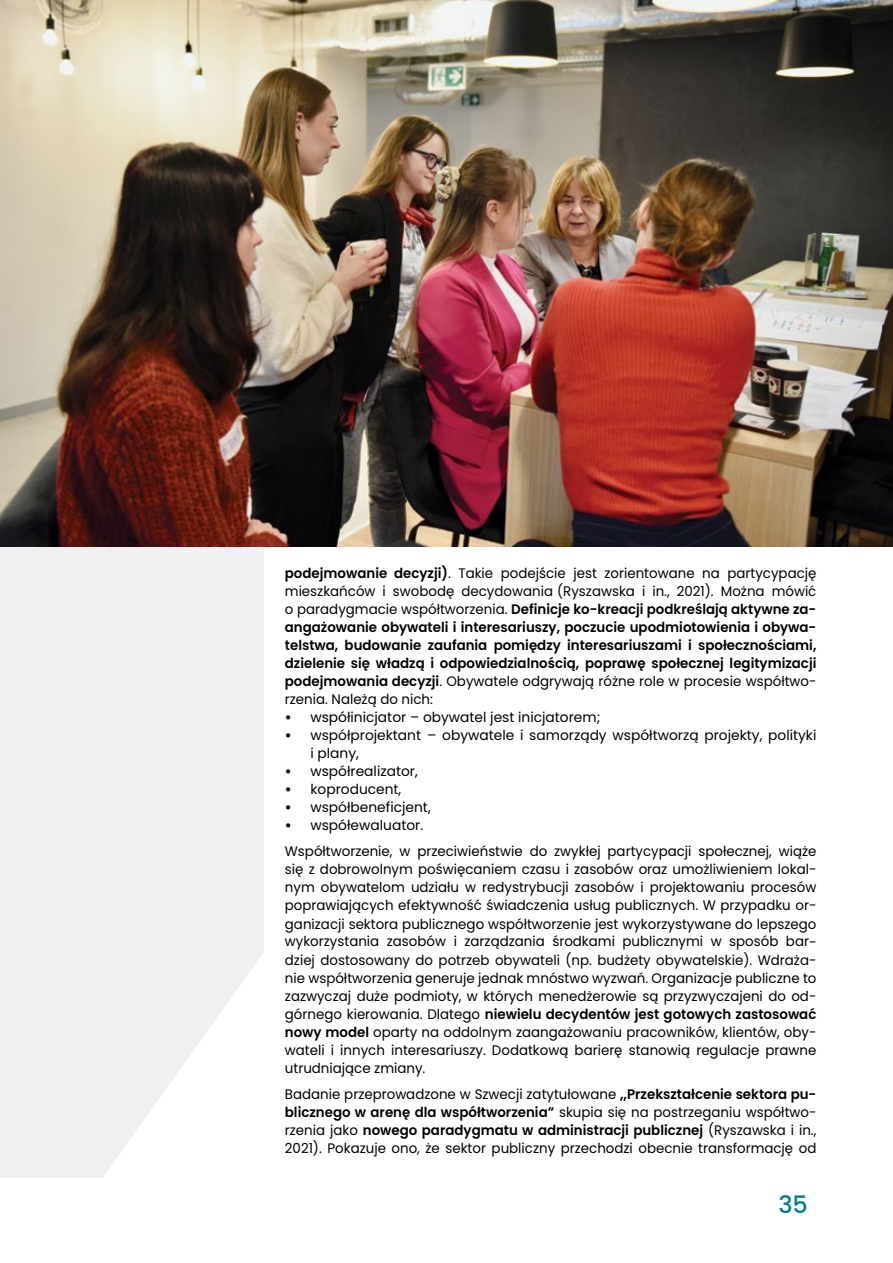
<style>
.page{position:relative;width:893px;height:1263px;background:#fff}
.page>*{position:absolute;margin:0;border:0;box-sizing:border-box;transform-origin:0 0}
.t1{font:500 24px "Poppins";color:#007e8c}
.t2{font:13.8px/18px "Poppins";color:#000}
.t3{font:600 13.8px/18px "Poppins";color:#000;text-align:justify}
.s1{font-weight:400}
.s2{font-weight:700}
.s3{font-weight:600}
</style>
<div class="page">
<svg style="left:0;top:546px;width:820px;height:632px;fill:#f1eff2"></svg>
<div style="left:264px;top:170px;width:552px;height:1008px;background:#fff"></div>
<img style="left:0;top:0;width:893px;height:546px">
<p class="t3" style="left:285px;top:564px;width:533px">podejmowanie decyzji)<span class="s1">. Takie podejście jest zorientowane na partycypację mieszkańców i swobodę decydowania (Ryszawska i in., 2021). Można mówić o paradygmacie współtworzenia.</span> Definicje ko-kreacji podkreślają aktywne za&shy;angażowanie obywateli i interesariuszy, poczucie upodmiotowienia i obywa&shy;telstwa, budowanie zaufania pomiędzy interesariuszami i społecznościami, dzielenie się władzą i odpowiedzialnością, poprawę społecznej legitymizacji podejmowania decyzji<span class="s1">. Obywatele odgrywają różne role w procesie współtwo&shy;rzenia. Należą do nich:</span></p>
<p class="t2" style="left:285px;top:708px;width:317px"><span class="s2">•</span> współinicjator – obywatel jest inicjatorem;</p>
<p class="t2" style="left:310px;top:726px;width:508px;text-indent:-26px"><span class="s2">•</span> współprojektant – obywatele i samorządy współtworzą projekty, polityki i plany,</p>
<p class="t2" style="left:285px;top:762px;width:134px"><span class="s2">•</span> współrealizator,</p>
<p class="t2" style="left:285px;top:780px;width:118px"><span class="s2">•</span> koproducent,</p>
<p class="t2" style="left:285px;top:798px;width:147px"><span class="s2">•</span> współbeneficjent,</p>
<p class="t2" style="left:285px;top:812px;width:533px;line-height:26.5px"><span class="s2">•</span> współewaluator.<br>Współtworzenie, w przeciwieństwie do zwykłej partycypacji społecznej, wiąże</p>
<p class="t2" style="left:285px;top:861px;width:533px;text-align:justify">się z dobrowolnym poświęcaniem czasu i zasobów oraz umożliwieniem lokal&shy;nym obywatelom udziału w redystrybucji zasobów i projektowaniu procesów poprawiających efektywność świadczenia usług publicznych. W przypadku or&shy;ganizacji sektora publicznego współtworzenie jest wykorzystywane do lepszego wykorzystania zasobów i zarządzania środkami publicznymi w sposób bar&shy;dziej dostosowany do potrzeb obywateli (np. budżety obywatelskie). Wdraża&shy;nie współtworzenia generuje jednak mnóstwo wyzwań. Organizacje publiczne to zazwyczaj duże podmioty, w których menedżerowie są przyzwyczajeni do od&shy;górnego kierowania. Dlatego <span class="s3">niewielu decydentów jest gotowych zastosować nowy model</span> oparty na oddolnym zaangażowaniu pracowników, klientów, oby&shy;wateli i innych interesariuszy. Dodatkową barierę stanowią regulacje prawne utrudniające zmiany.</p>
<p class="t2" style="left:285px;top:1085px;width:533px;text-align:justify">Badanie przeprowadzone w Szwecji zatytułowane <span class="s3">„Przekształcenie sektora pu&shy;blicznego w arenę dla współtworzenia”</span> skupia się na postrzeganiu współtwo&shy;rzenia jako <span class="s3">nowego paradygmatu w administracji publicznej</span> (Ryszawska i in., 2021). Pokazuje ono, że sektor publiczny przechodzi obecnie transformację od</p>
<h1 class="t1" style="left:778px;top:1190px;width:31px">35</h1>
</div>
